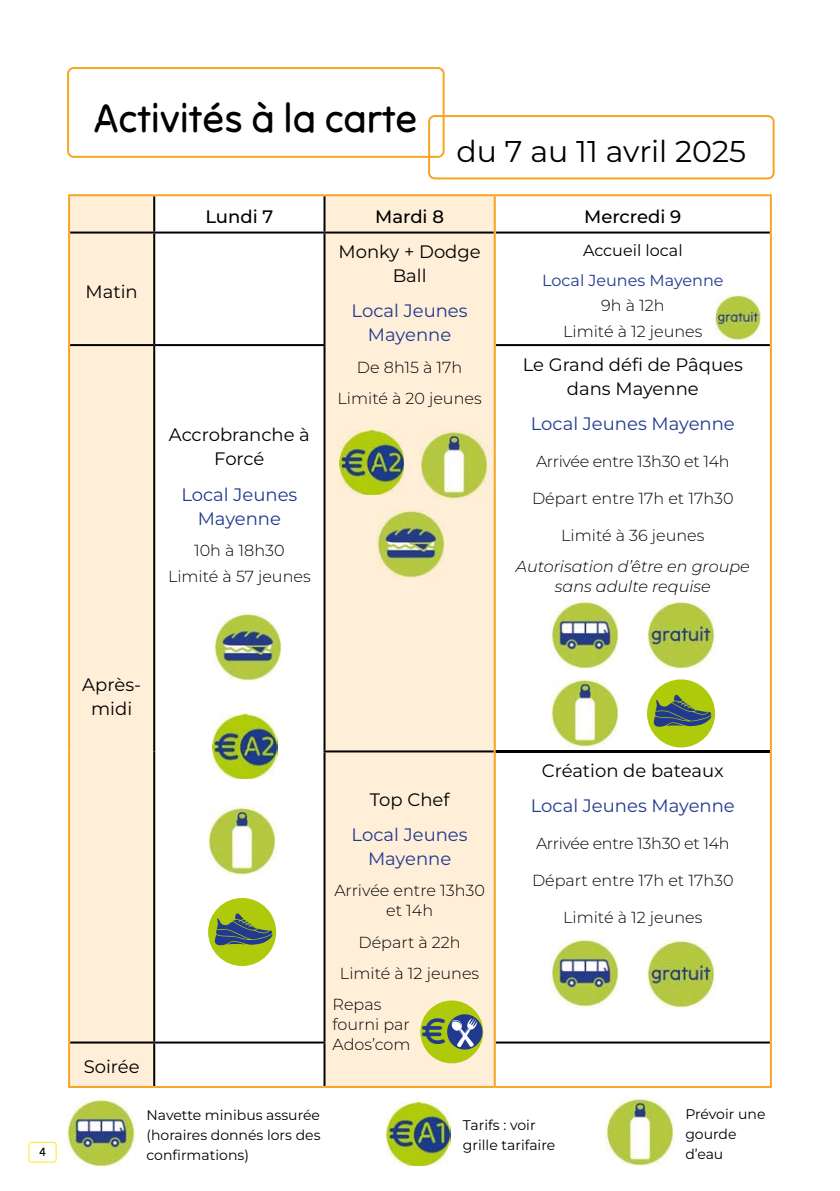
<style>
.page{position:relative;width:840px;height:1191px;background:#fff}
.page>*{position:absolute;margin:0;border:0;box-sizing:border-box;transform-origin:0 0}
.t1{font:40.6px "Tilt Neon";color:#213a8f}
.t2{font:40px "Tilt Neon";color:#000}
.t3{font:30px "Montserrat";color:#000}
.t4{font:18px/24px "Montserrat";color:#000;text-align:center}
.t5{font:18px/24px "Montserrat";color:#213a8f;text-align:center}
.t6{font:500 18px "Montserrat";color:#000}
.t7{font:300 16px/25.6px "Montserrat";color:#000;text-align:center}
.t8{font:300 16px "Montserrat";letter-spacing:-.02em;color:#000}
.t9{font:italic 300 16px/20px "Montserrat";color:#000;text-align:center}
.t10{font:16px "Montserrat";color:#213a8f}
.t11{font:16px "Montserrat";color:#000}
.t12{font:14px/20px "Montserrat";color:#000}
.t13{font:12px "Tilt Neon";color:#000}
</style>
<div class="page">
<div style="left:28px;top:1141px;width:29px;height:21px;border:1px solid #ffe427;border-radius:3px"></div>
<svg style="left:70px;top:196px;width:423px;height:890px;fill:#ffeed8"></svg>
<hr style="left:153px;top:196px;width:2px;height:35px;background:#000">
<hr style="left:323px;top:196px;width:2px;height:35px;background:#000">
<hr style="left:70px;top:231px;width:84px;height:2px;background:#000">
<hr style="left:154px;top:231px;width:170px;height:2px;background:#000">
<hr style="left:153px;top:233px;width:2px;height:111px;background:#000">
<hr style="left:324px;top:231px;width:169px;height:2px;background:#000">
<hr style="left:323px;top:233px;width:2px;height:111px;background:#000">
<hr style="left:495px;top:231px;width:274px;height:2px;background:#000">
<hr style="left:70px;top:344px;width:84px;height:2px;background:#000">
<hr style="left:154px;top:344px;width:171px;height:2px;background:#000">
<hr style="left:153px;top:346px;width:2px;height:405px;background:#000">
<hr style="left:323px;top:346px;width:2px;height:404px;background:#000">
<hr style="left:495px;top:344px;width:274px;height:2px;background:#000">
<hr style="left:153px;top:751px;width:2px;height:290px;background:#000">
<hr style="left:323px;top:750px;width:170px;height:2px;background:#000">
<hr style="left:323px;top:752px;width:2px;height:289px;background:#000">
<hr style="left:495px;top:750px;width:274px;height:2px;background:#000">
<hr style="left:70px;top:1041px;width:84px;height:2px;background:#000">
<hr style="left:154px;top:1041px;width:171px;height:2px;background:#000">
<hr style="left:153px;top:1043px;width:2px;height:43px;background:#000">
<hr style="left:323px;top:1043px;width:2px;height:43px;background:#000">
<hr style="left:495px;top:1041px;width:274px;height:2px;background:#000">
<hr style="left:68px;top:194px;width:86px;height:2px;background:#f7a523">
<hr style="left:68px;top:196px;width:2px;height:36px;background:#f7a523">
<hr style="left:154px;top:194px;width:170px;height:2px;background:#f7a523">
<hr style="left:324px;top:194px;width:170px;height:2px;background:#f7a523">
<hr style="left:494px;top:194px;width:277px;height:2px;background:#f7a523">
<hr style="left:493px;top:196px;width:2px;height:36px;background:#f7a523">
<hr style="left:769px;top:196px;width:2px;height:36px;background:#f7a523">
<hr style="left:68px;top:232px;width:2px;height:113px;background:#f7a523">
<hr style="left:493px;top:232px;width:2px;height:113px;background:#f7a523">
<hr style="left:769px;top:232px;width:2px;height:113px;background:#f7a523">
<hr style="left:68px;top:345px;width:2px;height:406px;background:#f7a523">
<hr style="left:68px;top:751px;width:2px;height:291px;background:#f7a523">
<hr style="left:493px;top:345px;width:2px;height:406px;background:#f7a523">
<hr style="left:769px;top:345px;width:2px;height:406px;background:#f7a523">
<hr style="left:493px;top:751px;width:2px;height:291px;background:#f7a523">
<hr style="left:769px;top:751px;width:2px;height:291px;background:#f7a523">
<hr style="left:68px;top:1042px;width:2px;height:44px;background:#f7a523">
<hr style="left:493px;top:1042px;width:2px;height:44px;background:#f7a523">
<hr style="left:769px;top:1042px;width:2px;height:44px;background:#f7a523">
<hr style="left:68px;top:1086px;width:86px;height:2px;background:#f7a523">
<hr style="left:154px;top:1086px;width:170px;height:2px;background:#f7a523">
<hr style="left:324px;top:1086px;width:170px;height:2px;background:#f7a523">
<hr style="left:494px;top:1086px;width:277px;height:2px;background:#f7a523">
<img style="left:647px;top:600px;width:67px;height:69px">
<img style="left:715px;top:295px;width:45px;height:45px">
<img style="left:647px;top:939px;width:67px;height:68px">
<img style="left:208px;top:806px;width:68px;height:68px">
<img style="left:550px;top:679px;width:68px;height:68px">
<img style="left:420px;top:431px;width:68px;height:68px">
<img style="left:213px;top:715px;width:64px;height:64px">
<img style="left:339px;top:431px;width:64px;height:64px">
<div style="left:67px;top:67px;width:377px;height:91px;border:2px solid #f7a523;border-radius:6px"></div>
<div style="left:428px;top:115px;width:346px;height:64px;border:2px solid #f7a523;border-radius:6px"></div>
<img style="left:386px;top:1102px;width:64px;height:64px">
<img style="left:605px;top:1097px;width:68px;height:68px">
<img style="left:67px;top:1098px;width:68px;height:68px">
<img style="left:550px;top:600px;width:68px;height:69px">
<img style="left:550px;top:939px;width:68px;height:68px">
<div style="left:208px;top:898px;width:68px;height:68px;background:#afca0b;border-radius:50%"></div>
<svg style="left:214px;top:913px;width:58px;height:32px"></svg>
<div style="left:646px;top:679px;width:68px;height:68px;background:#afca0b;border-radius:50%"></div>
<svg style="left:653px;top:694px;width:58px;height:33px"></svg>
<img style="left:214px;top:613px;width:68px;height:68px">
<img style="left:376px;top:510px;width:68px;height:68px">
<div style="left:420px;top:1000px;width:63px;height:63px;background:#afca0b;border-radius:50%"></div>
<div style="left:447px;top:1014px;width:35px;height:35px;background:#213a8f;border-radius:50%"></div>
<svg style="left:451px;top:1018px;width:26px;height:29px"></svg>
<p class="t13" style="left:39px;top:1142px;width:8px">4</p>
<h2 class="t2" style="left:93px;top:85px;width:325px">Activités à la carte</h2>
<h3 class="t3" style="left:456px;top:130px;width:291px">du 7 au 11 avril 2025</h3>
<p class="t4" style="left:85px;top:278px;width:54px">Matin</p>
<p class="t6" style="left:205px;top:204px;width:69px">Lundi 7</p>
<p class="t6" style="left:375px;top:204px;width:70px">Mardi 8</p>
<p class="t6" style="left:584px;top:204px;width:99px">Mercredi 9</p>
<p class="t4" style="left:169px;top:422px;width:142px">Accrobranche à<br>Forcé</p>
<p class="t5" style="left:181px;top:481px;width:117px">Local Jeunes<br>Mayenne</p>
<p class="t7" style="left:168px;top:537px;width:144px">10h à 18h30<br>Limité à 57 jeunes</p>
<p class="t4" style="left:338px;top:239px;width:144px">Monky + Dodge<br>Ball</p>
<p class="t5" style="left:351px;top:298px;width:117px">Local Jeunes<br>Mayenne</p>
<p class="t7" style="left:337px;top:351px;width:145px;line-height:31.4px">De 8h15 à 17h<br>Limité à 20 jeunes</p>
<p class="t11" style="left:582px;top:239px;width:101px">Accueil local</p>
<p class="t10" style="left:542px;top:269px;width:183px">Local Jeunes Mayenne</p>
<p class="t7" style="left:563px;top:292px;width:141px">9h à 12h<br>Limité à 12 jeunes</p>
<p class="t4" style="left:522px;top:351px;width:221px">Le Grand défi de Pâques dans Mayenne</p>
<p class="t5" style="left:530px;top:411px;width:205px">Local Jeunes Mayenne</p>
<p class="t8" style="left:535px;top:450px;width:195px">Arrivée entre 13h30 et 14h</p>
<p class="t7" style="left:531px;top:485px;width:203px">Départ entre 17h et 17h30</p>
<p class="t7" style="left:561px;top:522px;width:145px">Limité à 36 jeunes</p>
<p class="t9" style="left:515px;top:556px;width:235px">Autorisation d’être en groupe sans adulte requise</p>
<p class="t4" style="left:82px;top:671px;width:60px">Après&shy;midi</p>
<p class="t4" style="left:84px;top:1054px;width:57px">Soirée</p>
<p class="t4" style="left:369px;top:786px;width:81px">Top Chef</p>
<p class="t5" style="left:351px;top:822px;width:117px">Local Jeunes<br>Mayenne</p>
<p class="t7" style="left:334px;top:880px;width:152px;line-height:20px">Arrivée entre 13h30 et 14h</p>
<p class="t7" style="left:358px;top:928px;width:104px">Départ à 22h</p>
<p class="t7" style="left:340px;top:960px;width:141px">Limité à 12 jeunes</p>
<p class="t7" style="left:332px;top:991px;width:50px">Repas</p>
<p class="t7" style="left:332px;top:1014px;width:79px;line-height:20px;text-align:left">fourni par<br>Ados’com</p>
<h1 class="t1" style="left:421px;top:997px;width:26px">€</h1>
<p class="t4" style="left:541px;top:758px;width:183px">Création de bateaux</p>
<p class="t5" style="left:530px;top:793px;width:205px">Local Jeunes Mayenne</p>
<p class="t8" style="left:535px;top:832px;width:195px">Arrivée entre 13h30 et 14h</p>
<p class="t7" style="left:531px;top:867px;width:203px">Départ entre 17h et 17h30</p>
<p class="t7" style="left:563px;top:904px;width:141px">Limité à 12 jeunes</p>
<p class="t12" style="left:146px;top:1104px;width:175px;text-align:justify">Navette minibus assurée (horaires donnés lors des confirmations)</p>
<p class="t12" style="left:685px;top:1103px;width:82px">Prévoir une gourde d’eau</p>
<p class="t12" style="left:462px;top:1114px;width:94px">Tarifs : voir grille tarifaire</p>
</div>
